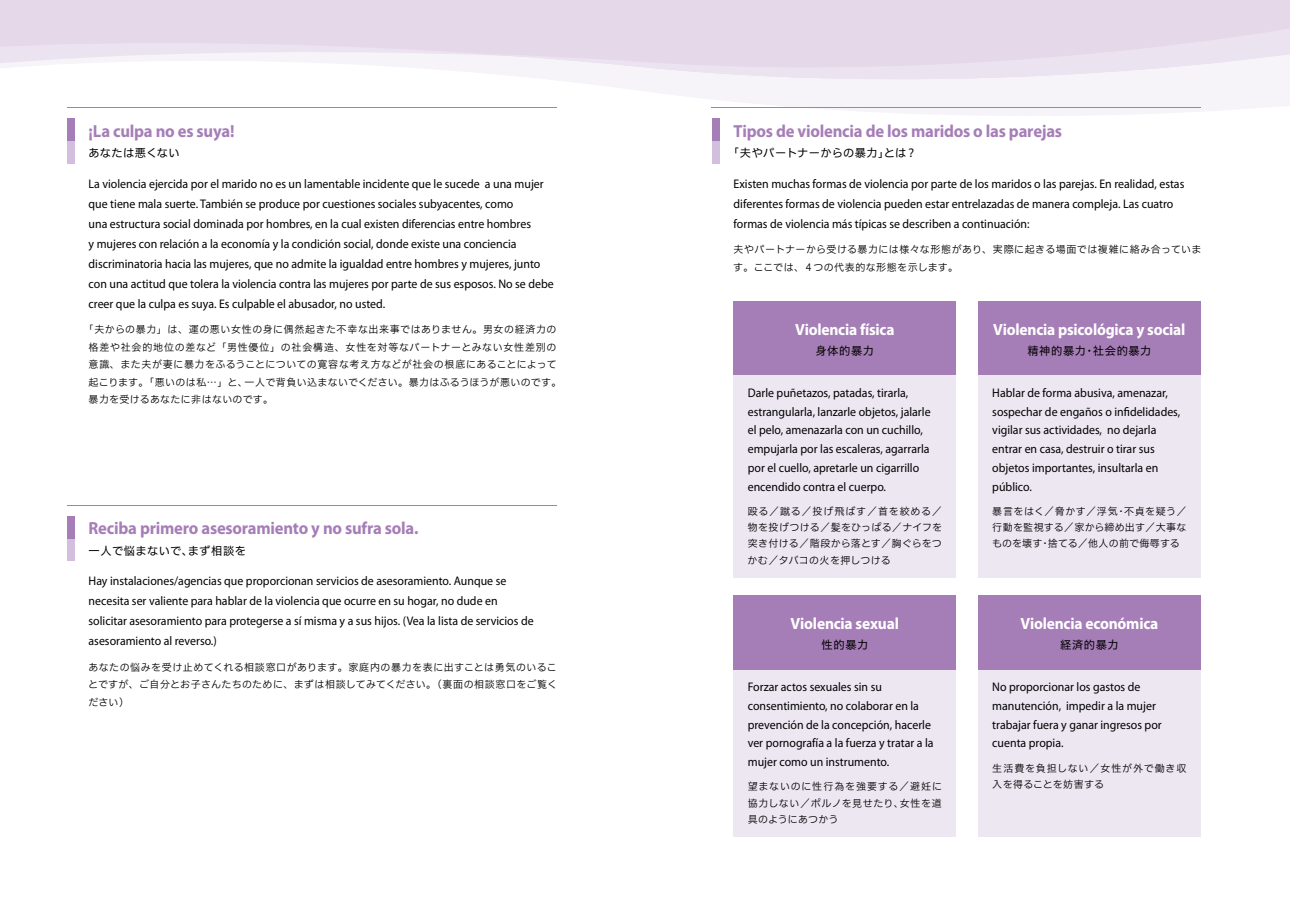
<style>
.page{position:relative;width:1290px;height:911px;background:#fff}
.page>*{position:absolute;margin:0;border:0;box-sizing:border-box;transform-origin:0 0}
.t1{font:700 17.5px "Myriad Pro";letter-spacing:-.015em;color:#a67eb7;scale:.95 1}
.t2{font:700 16.25px "Myriad Pro";letter-spacing:-.015em;color:#fff;scale:.95 1}
.t3{font:12.5px/18.8px "Myriad Pro";color:#000;scale:.95 1}
.t4{font:11.25px "Hiragino UD Sans F Std W4";letter-spacing:.04em;color:#000}
.t5{font:11.25px "Hiragino UD Sans F Std W4";letter-spacing:.06em;color:#000}
.t6{font:10px/16.2px "Hiragino UD Sans F Std W3";letter-spacing:.04em;color:#000;text-align:justify}
.t7{font:10px/16.2px "Hiragino UD Sans F Std W3";letter-spacing:.065em;color:#000}
</style>
<div class="page">
<svg style="left:556px;top:101px;width:734px;height:15px;fill:#f6f3f9"></svg>
<svg style="left:0;top:0;width:1290px;height:73px;fill:#e4d8e9"></svg>
<svg style="left:481px;top:27px;width:809px;height:74px"></svg>
<hr style="left:67px;top:107px;width:489px;height:1px;background:#a67eb7">
<hr style="left:711px;top:107px;width:489px;height:1px;background:#a67eb7">
<hr style="left:67px;top:505px;width:489px;height:1px;background:#a67eb7">
<div style="left:733px;top:301px;width:223px;height:75px;background:#a67eb7"></div>
<div style="left:733px;top:376px;width:223px;height:202px;background:#ede7f2"></div>
<div style="left:733px;top:595px;width:223px;height:75px;background:#a67eb7"></div>
<div style="left:733px;top:670px;width:223px;height:166px;background:#ede7f2"></div>
<div style="left:978px;top:301px;width:222px;height:75px;background:#a67eb7"></div>
<div style="left:978px;top:376px;width:222px;height:202px;background:#ede7f2"></div>
<div style="left:978px;top:595px;width:222px;height:75px;background:#a67eb7"></div>
<div style="left:978px;top:670px;width:222px;height:166px;background:#ede7f2"></div>
<div style="left:67px;top:119px;width:8px;height:45px;background:#d1bfdd"></div>
<div style="left:67px;top:119px;width:8px;height:22px;background:#a67eb7"></div>
<div style="left:67px;top:516px;width:8px;height:45px;background:#d1bfdd"></div>
<div style="left:67px;top:516px;width:8px;height:22px;background:#a67eb7"></div>
<div style="left:712px;top:119px;width:8px;height:45px;background:#d1bfdd"></div>
<div style="left:712px;top:119px;width:8px;height:22px;background:#a67eb7"></div>
<h1 class="t1" style="left:89px;top:120px;width:155px">¡La culpa no es suya!</h1>
<p class="t4" style="left:88px;top:144px;width:93px">あなたは悪くない</p>
<p class="t3" style="left:89px;top:173px;width:491px;line-height:20px">La violencia ejercida por el marido no es un lamentable incidente que le sucede a una mujer que tiene mala suerte. También se produce por cuestiones sociales subyacentes, como<br>una estructura social dominada por hombres, en la cual existen diferencias entre hombres<br>y mujeres con relación a la economía y la condición social, donde existe una conciencia discriminatoria hacia las mujeres, que no admite la igualdad entre hombres y mujeres, junto con una actitud que tolera la violencia contra las mujeres por parte de sus esposos. No se debe creer que la culpa es suya. Es culpable el abusador, no usted.</p>
<p class="t6" style="left:89px;top:320px;width:474px;line-height:17.5px;text-align:left;text-indent:-5px">「夫からの暴力」は、運の悪い女性の身に偶然起きた不幸な出来事ではありません。男女の経済力の格差や社会的地位の差など「男性優位」の社会構造、女性を対等なパートナーとみない女性差別の意識、また夫が妻に暴力をふるうことについての寛容な考え方などが社会の根底にあることによって起こります。「悪いのは私…」と、一人で背負い込まないでください。暴力はふるうほうが悪いのです。暴力を受けるあなたに非はないのです。</p>
<h1 class="t1" style="left:89px;top:517px;width:349px">Reciba primero asesoramiento y no sufra sola.</h1>
<p class="t4" style="left:89px;top:542px;width:159px">一人で悩まないで、まず相談を</p>
<p class="t3" style="left:89px;top:570px;width:470px;line-height:20px">Hay instalaciones/agencias que proporcionan servicios de asesoramiento. Aunque se necesita ser valiente para hablar de la violencia que ocurre en su hogar, no dude en solicitar asesoramiento para protegerse a sí misma y a sus hijos. (Vea la lista de servicios de asesoramiento al reverso.)</p>
<p class="t6" style="left:88px;top:657px;width:471px;line-height:17.5px">あなたの悩みを受け止めてくれる相談窓口があります。家庭内の暴力を表に出すことは勇気のいることですが、ご自分とお子さんたちのために、まずは相談してみてください。（裏面の相談窓口をご覧ください）</p>
<h1 class="t1" style="left:733px;top:120px;width:347px">Tipos de violencia de los maridos o las parejas</h1>
<p class="t4" style="left:728px;top:144px;width:190px">「夫やパートナーからの暴力」とは？</p>
<p class="t3" style="left:733px;top:173px;width:476px;line-height:20px">Existen muchas formas de violencia por parte de los maridos o las parejas. En realidad, estas diferentes formas de violencia pueden estar entrelazadas de manera compleja. Las cuatro formas de violencia más típicas se describen a continuación:</p>
<p class="t6" style="left:733px;top:240px;width:470px;line-height:17.5px">夫やパートナーから受ける暴力には様々な形態があり、実際に起きる場面では複雑に絡み合っています。ここでは、４つの代表的な形態を示します。</p>
<h2 class="t2" style="left:795px;top:319px;width:106px">Violencia física</h2>
<p class="t4" style="left:815px;top:342px;width:60px">身体的暴力</p>
<p class="t3" style="left:748px;top:383px;width:194px">Darle puñetazos, patadas, tirarla, estrangularla, lanzarle objetos, jalarle el pelo, amenazarla con un cuchillo, empujarla por las escaleras, agarrarla por el cuello, apretarle un cigarrillo encendido contra el cuerpo.</p>
<p class="t6" style="left:747px;top:502px;width:196px">殴る／蹴る／投げ飛ばす／首を絞める／物を投げつける／髪をひっぱる／ナイフを突き付ける／階段から落とす／胸ぐらをつかむ／タバコの火を押しつける</p>
<h2 class="t2" style="left:790px;top:613px;width:116px">Violencia sexual</h2>
<p class="t4" style="left:821px;top:636px;width:48px">性的暴力</p>
<p class="t3" style="left:748px;top:677px;width:197px">Forzar actos sexuales sin su consentimiento, no colaborar en la prevención de la concepción, hacerle ver pornografía a la fuerza y tratar a la mujer como un instrumento.</p>
<p class="t6" style="left:748px;top:777px;width:196px">望まないのに性行為を強要する／避妊に協力しない／ポルノを見せたり、女性を道具のようにあつかう</p>
<h2 class="t2" style="left:993px;top:319px;width:204px">Violencia psicológica y social</h2>
<p class="t5" style="left:1027px;top:342px;width:126px">精神的暴力・社会的暴力</p>
<p class="t3" style="left:992px;top:383px;width:199px">Hablar de forma abusiva, amenazar, sospechar de engaños o infidelidades, vigilar sus actividades, no dejarla entrar en casa, destruir o tirar sus objetos importantes, insultarla en público.</p>
<p class="t6" style="left:992px;top:502px;width:196px">暴言をはく／脅かす／浮気・不貞を疑う／行動を監視する／家から締め出す／大事なものを壊す・捨てる／他人の前で侮辱する</p>
<h2 class="t2" style="left:1020px;top:613px;width:147px">Violencia económica</h2>
<p class="t4" style="left:1060px;top:636px;width:60px">経済的暴力</p>
<p class="t3" style="left:992px;top:677px;width:180px">No proporcionar los gastos de manutención, impedir a la mujer trabajar fuera y ganar ingresos por cuenta propia.</p>
<p class="t7" style="left:992px;top:759px;width:196px">生活費を負担しない／女性が外で働き収入を得ることを妨害する</p>
</div>
